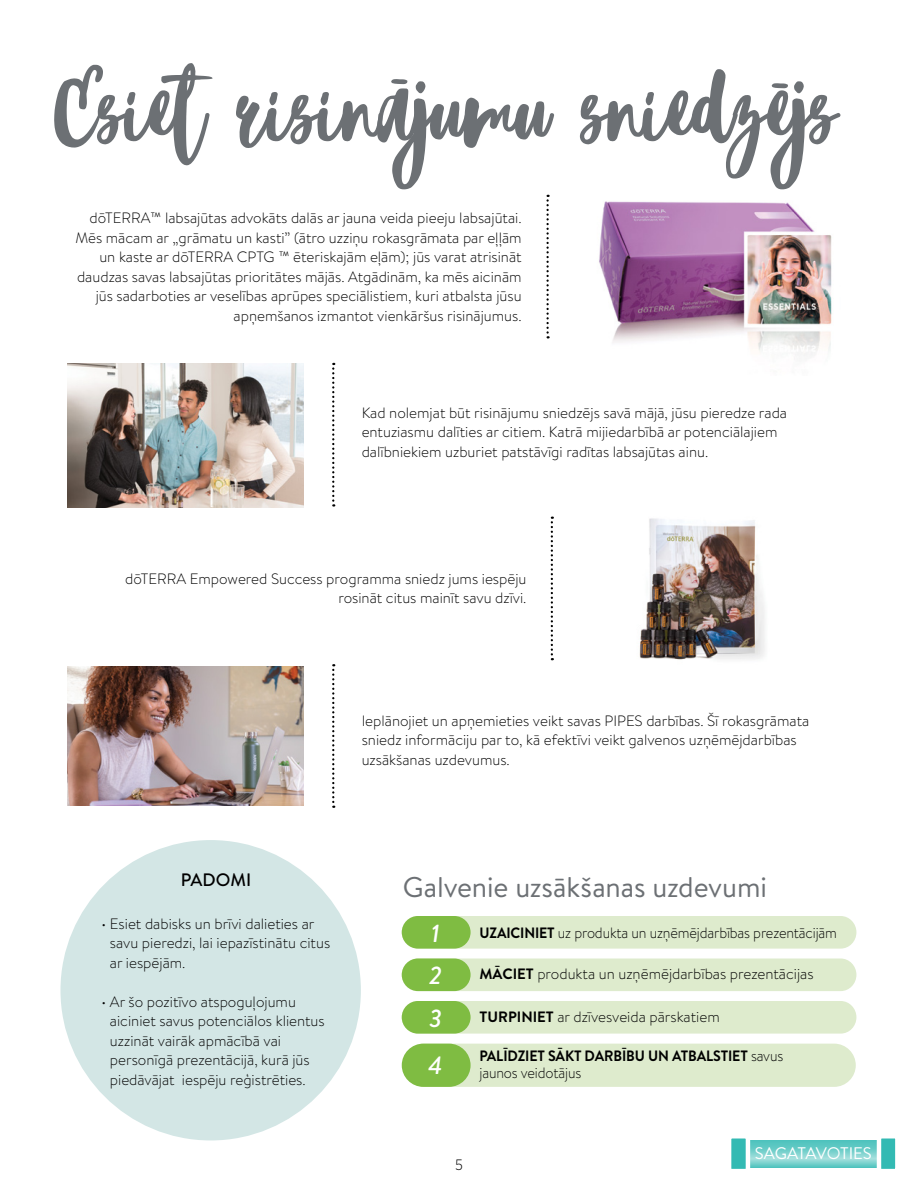
<style>
.page{position:relative;width:918px;height:1188px;background:#fff}
.page>*{position:absolute;margin:0;border:0;box-sizing:border-box;transform-origin:0 0}
.t1{font:88.5px "Blacktear Script";color:#6c7074}
.t2{font:28.5px "Brandon Text";letter-spacing:-.005em;color:#6c7074}
.t3{font:italic 500 24.75px/42.5px "Brandon Text";color:#fff;text-align:justify}
.t4{font:500 18px "Brandon Text";color:#000}
.t5{font:16.8px "Brandon Text";letter-spacing:-.01em;color:#fff}
.t6{font:300 15px/19.5px "Brandon Text";color:#000}
.t7{font:700 15px/16.5px "Brandon Text";letter-spacing:-.01em;color:#000;scale:.95 1}
.t8{font:300 15px "Brandon Text";color:#000;scale:.95 1}
.t9{font:300 15px "Gotham Narrow";color:#000}
.s1{font-weight:700}
.s2{font-weight:300}
</style>
<div class="page">
<div style="left:403px;top:1044px;width:453px;height:43px;background:#deebcd;border-radius:22px"></div>
<div style="left:402px;top:1044px;width:69px;height:43px;background:#7fbc42;border-radius:22px"></div>
<div style="left:60px;top:840px;width:301px;height:300px;background:#d3e6e5;border-radius:50%"></div>
<svg style="left:332px;top:363px;width:2px;height:144px"></svg>
<svg style="left:332px;top:664px;width:2px;height:144px"></svg>
<svg style="left:546px;top:195px;width:3px;height:143px"></svg>
<svg style="left:551px;top:517px;width:2px;height:143px"></svg>
<div style="left:402px;top:916px;width:454px;height:33px;background:#deebcd;border-radius:16px"></div>
<div style="left:402px;top:916px;width:69px;height:33px;background:#7fbc42;border-radius:16px"></div>
<div style="left:402px;top:959px;width:454px;height:32px;background:#deebcd;border-radius:16px"></div>
<div style="left:402px;top:959px;width:69px;height:32px;background:#7fbc42;border-radius:16px"></div>
<div style="left:402px;top:1001px;width:454px;height:33px;background:#deebcd;border-radius:16px"></div>
<div style="left:402px;top:1001px;width:69px;height:33px;background:#7fbc42;border-radius:16px"></div>
<img style="left:68px;top:364px;width:235px;height:144px">
<img style="left:68px;top:666px;width:236px;height:140px">
<svg style="left:750px;top:1140px;width:127px;height:27px;background:#74cfcb"></svg>
<div style="left:727px;top:1134px;width:23px;height:39px;background:#33bab3;border:4px solid #fff"></div>
<div style="left:877px;top:1134px;width:23px;height:39px;background:#33bab3;border:4px solid #fff"></div>
<img style="left:639px;top:518px;width:126px;height:142px">
<img style="left:599px;top:201px;width:233px;height:155px">
<h1 class="t1" style="left:54px;top:57px;width:785px">Esiet risinājumu sniedzējs</h1>
<p class="t6" style="left:75px;top:208px;width:448px;text-align:right">dōTERRA™ labsajūtas advokāts dalās ar jauna veida pieeju labsajūtai.<br>Mēs mācam ar „grāmatu un kasti” (ātro uzziņu rokasgrāmata par eļļām un kaste ar dōTERRA CPTG ™ ēteriskajām eļām); jūs varat atrisināt daudzas savas labsajūtas prioritātes mājās. Atgādinām, ka mēs aicinām jūs sadarboties ar veselības aprūpes speciālistiem, kuri atbalsta jūsu apņemšanos izmantot vienkāršus risinājumus.</p>
<p class="t6" style="left:362px;top:402px;width:427px">Kad nolemjat būt risinājumu sniedzējs savā mājā, jūsu pieredze rada entuziasmu dalīties ar citiem. Katrā mijiedarbībā ar potenciālajiem dalībniekiem uzburiet patstāvīgi radītas labsajūtas ainu.</p>
<p class="t6" style="left:125px;top:568px;width:403px;text-align:right">dōTERRA Empowered Success programma sniedz jums iespēju rosināt citus mainīt savu dzīvi.</p>
<p class="t6" style="left:362px;top:711px;width:449px">Ieplānojiet un apņemieties veikt savas PIPES darbības. Šī rokasgrāmata sniedz informāciju par to, kā efektīvi veikt galvenos uzņēmējdarbības uzsākšanas uzdevumus.</p>
<p class="t4" style="left:181px;top:868px;width:72px">PADOMI</p>
<p class="t6" style="left:110px;top:913px;width:222px;text-indent:-8px">• Esiet dabisks un brīvi dalieties ar savu pieredzi, lai iepazīstinātu citus ar iespējām.</p>
<p class="t6" style="left:110px;top:991px;width:216px;text-indent:-8px">• Ar šo pozitīvo atspoguļojumu aiciniet savus potenciālos klientus uzzināt vairāk apmācībā vai personīgā prezentācijā, kurā jūs piedāvājat iespēju reģistrēties.</p>
<h2 class="t2" style="left:403px;top:868px;width:366px">Galvenie uzsākšanas uzdevumi</h2>
<h3 class="t3" style="left:429px;top:911px;width:14px">1<br>2<br>3</h3>
<h3 class="t3" style="left:428px;top:1044px;width:16px">4</h3>
<p class="t8" style="left:480px;top:923px;width:378px"><span class="s1">UZAICINIET</span> uz produkta un uzņēmējdarbības prezentācijām</p>
<p class="t6" style="left:480px;top:964px;width:336px"><span class="s1">MĀCIET</span> produkta un uzņēmējdarbības prezentācijas</p>
<p class="t6" style="left:480px;top:1007px;width:242px"><span class="s1">TURPINIET</span> ar dzīvesveida pārskatiem</p>
<p class="t7" style="left:480px;top:1047px;width:321px">PALĪDZIET SĀKT DARBĪBU UN ATBALSTIET <span class="s2">savus jaunos veidotājus</span></p>
<p class="t9" style="left:455px;top:1155px;width:9px">5</p>
<p class="t5" style="left:755px;top:1142px;width:118px">SAGATAVOTIES</p>
</div>
